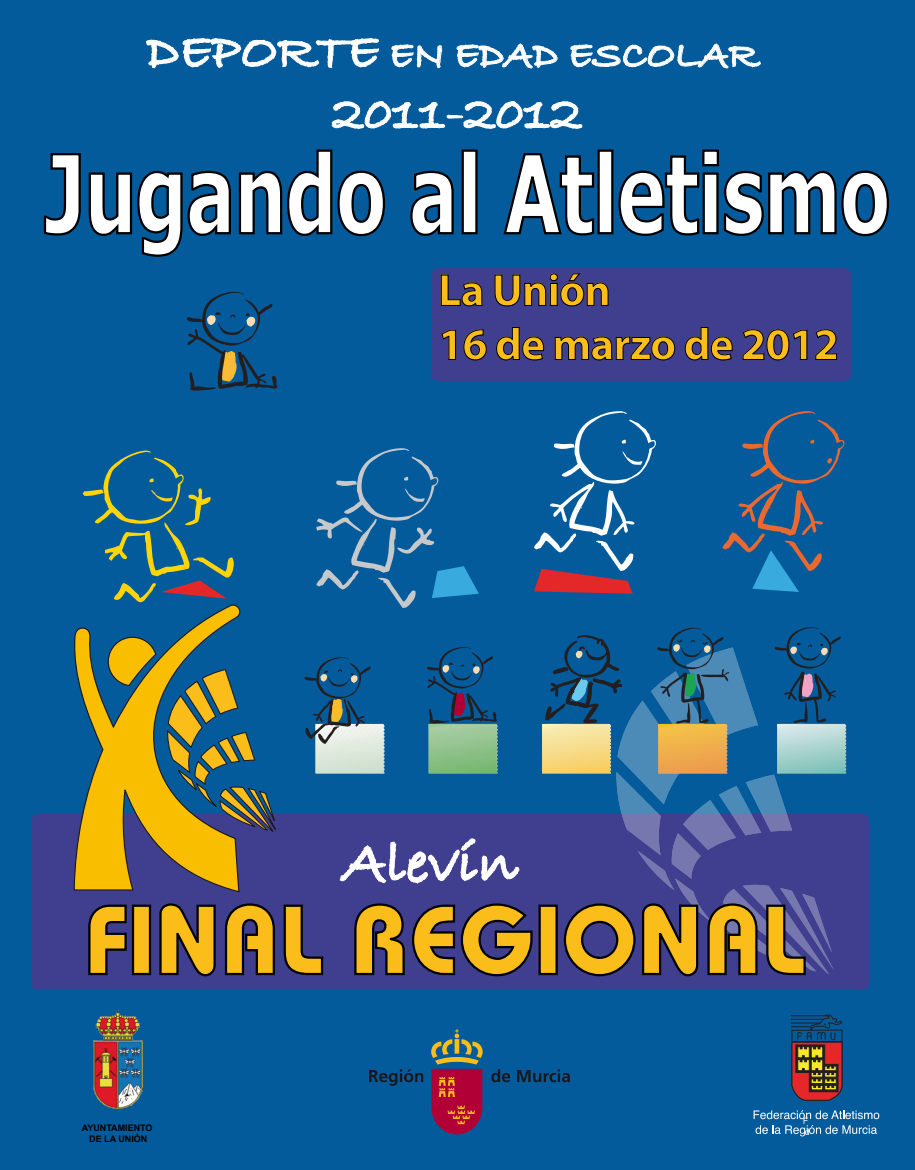
<style>
.page{position:relative;width:915px;height:1170px;background:#fff}
.page>*{position:absolute;margin:0;border:0;box-sizing:border-box;transform-origin:0 0}
.t1{font:700 108.6px "Tahoma";color:#fff;scale:.74 1}
.t2{font:700 97.5px "Bauhaus";color:#fbbd1a}
.t3{font:60px "Bradley Hand ITCTT Bold";color:#fff}
.t4{font:51.07px "Bradley Hand ITCTT Bold";color:#fff}
.t5{font:700 45px/54px "Myriad Pro";letter-spacing:-.015em;color:#fbbd1a}
.t6{font:39.3px "Bradley Hand ITCTT Bold";color:#fff}
.t7{font:700 9px/11.2px "Arial";color:#000;text-align:center}
.s1{font-size:51.07px}
</style>
<div class="page">
<div style="left:0;top:0;width:914px;height:1169px;background:#035b9b"></div>
<div style="left:32px;top:813px;width:836px;height:176px;background:#403f8f"></div>
<svg style="left:431px;top:1029px;width:51px;height:105px"></svg>
<svg style="left:369px;top:1069px;width:54px;height:16px"></svg>
<svg style="left:491px;top:1069px;width:19px;height:13px"></svg>
<svg style="left:517px;top:1069px;width:52px;height:13px"></svg>
<svg style="left:43px;top:149px;width:343px;height:108px"></svg>
<svg style="left:410px;top:170px;width:44px;height:66px"></svg>
<div style="left:461px;top:149px;width:16px;height:85px;border:2px solid #000"></div>
<svg style="left:503px;top:153px;width:92px;height:83px"></svg>
<div style="left:597px;top:149px;width:16px;height:85px;border:2px solid #000"></div>
<svg style="left:618px;top:149px;width:271px;height:88px"></svg>
<svg style="left:72px;top:604px;width:169px;height:289px"></svg>
<svg style="left:107px;top:636px;width:50px;height:50px"></svg>
<svg style="left:167px;top:669px;width:110px;height:162px"></svg>
<div style="left:431px;top:268px;width:420px;height:113px;background:#403f8f"></div>
<svg style="left:791px;top:1014px;width:51px;height:87px"></svg>
<svg style="left:753px;top:1110px;width:126px;height:26px"></svg>
<svg style="left:187px;top:291px;width:91px;height:100px"></svg>
<svg style="left:316px;top:448px;width:162px;height:160px"></svg>
<svg style="left:534px;top:411px;width:122px;height:182px"></svg>
<svg style="left:722px;top:411px;width:123px;height:181px"></svg>
<svg style="left:83px;top:450px;width:151px;height:152px"></svg>
<svg style="left:427px;top:647px;width:70px;height:127px"></svg>
<svg style="left:304px;top:657px;width:80px;height:117px"></svg>
<svg style="left:339px;top:826px;width:187px;height:59px;background:#4f4e97"></svg>
<svg style="left:146px;top:37px;width:233px;height:32px"></svg>
<svg style="left:391px;top:44px;width:51px;height:25px"></svg>
<svg style="left:456px;top:43px;width:101px;height:26px"></svg>
<svg style="left:570px;top:43px;width:191px;height:26px"></svg>
<svg style="left:331px;top:101px;width:251px;height:28px"></svg>
<svg style="left:87px;top:903px;width:41px;height:73px;background:#343375"></svg>
<div style="left:132px;top:904px;width:19px;height:71px;border:2px solid #000"></div>
<svg style="left:158px;top:902px;width:59px;height:75px;background:#343374"></svg>
<svg style="left:224px;top:902px;width:52px;height:74px;background:#333272"></svg>
<svg style="left:282px;top:903px;width:42px;height:73px;background:#363579"></svg>
<svg style="left:353px;top:902px;width:180px;height:75px;background:#363578"></svg>
<div style="left:538px;top:904px;width:19px;height:71px;border:2px solid #000"></div>
<svg style="left:541px;top:627px;width:304px;height:350px"></svg>
<svg style="left:440px;top:274px;width:43px;height:33px"></svg>
<svg style="left:494px;top:273px;width:114px;height:34px;background:#363578"></svg>
<svg style="left:441px;top:329px;width:15px;height:31px"></svg>
<svg style="left:463px;top:329px;width:24px;height:32px"></svg>
<svg style="left:496px;top:327px;width:48px;height:34px;background:#353477"></svg>
<svg style="left:554px;top:336px;width:121px;height:25px;background:#333272"></svg>
<svg style="left:685px;top:327px;width:47px;height:34px;background:#353477"></svg>
<svg style="left:741px;top:329px;width:66px;height:32px;background:#353478"></svg>
<svg style="left:814px;top:329px;width:23px;height:31px"></svg>
<img style="left:94px;top:1010px;width:49px;height:98px">
<p class="t6" style="left:146px;top:25px;width:613px"><span class="s1">DEPORTE</span> EN EDAD ESCOLAR</p>
<p class="t4" style="left:332px;top:74px;width:251px">2011-2012</p>
<h1 class="t1" style="left:45px;top:124px;width:1143px">Jugando al Atletismo</h1>
<p class="t5" style="left:438px;top:262px;width:402px">La Unión<br>16 de marzo de 2012</p>
<h3 class="t3" style="left:342px;top:817px;width:177px">Alevín</h3>
<h2 class="t2" style="left:85px;top:879px;width:722px">FINAL REGIONAL</h2>
<p class="t7" style="left:82px;top:1122px;width:72px">AYUNTAMIENTO<br>DE LA UNIÓN</p>
</div>
